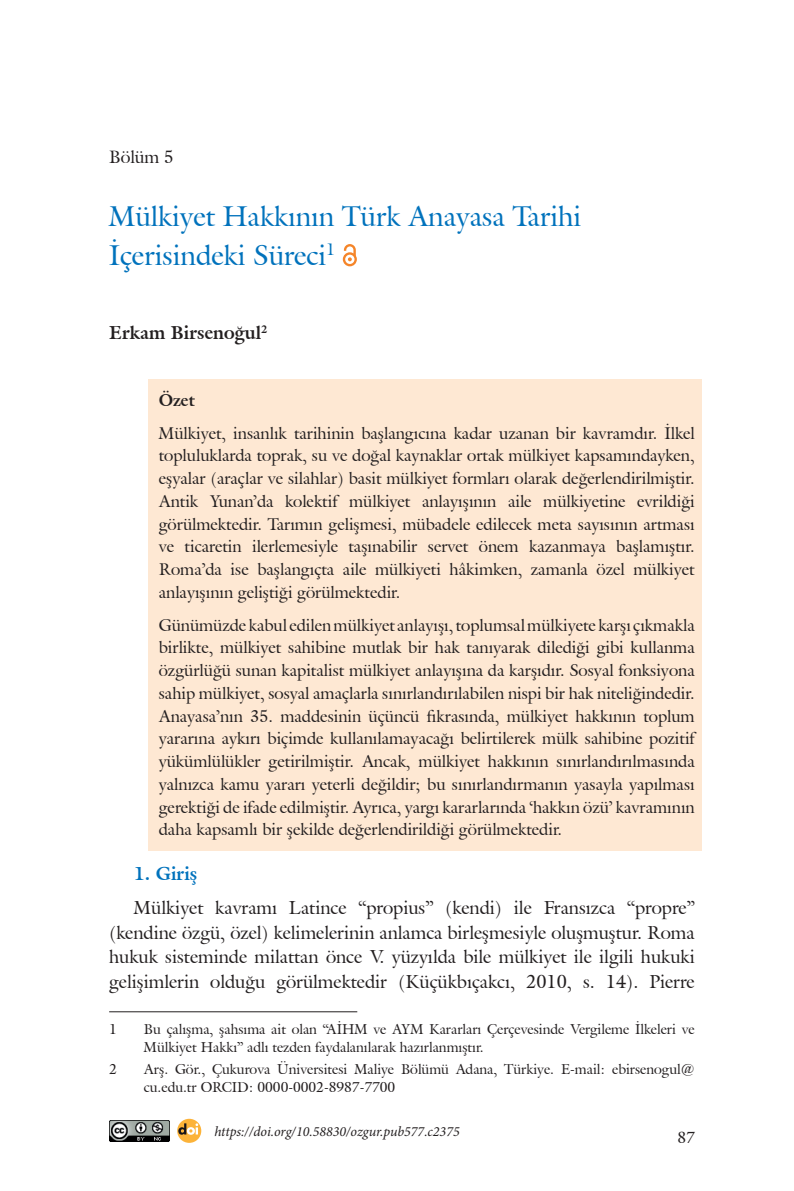
<style>
.page{position:relative;width:794px;height:1191px;background:#fff}
.page>*{position:absolute;margin:0;border:0;box-sizing:border-box;transform-origin:0 0}
.t1{font:28px/38.5px "Galliard IT Cby BT";color:#0072bc}
.t2{font:18.38px/24.5px "Galliard IT Cby BT";color:#231f20;text-align:justify}
.t3{font:700 18.38px "Galliard IT Cby BT";color:#231f20}
.t4{font:700 18.38px "Galliard IT Cby BT";color:#0072bc}
.t5{font:17.5px "Galliard IT Cby BT";color:#231f20}
.t6{font:16.62px/22.8px "Galliard IT Cby BT";color:#231f20;text-align:justify}
.t7{font:700 16.62px "Galliard IT Cby BT";color:#231f20}
.t8{font:15.75px "Galliard IT Cby BT";color:#231f20}
.t9{font:14px/17.5px "Galliard IT Cby BT";color:#231f20}
.t10{font:italic 14px "Minion Pro";color:#231f20}
</style>
<div class="page">
<div style="left:148px;top:379px;width:554px;height:472px;background:#fee8d3"></div>
<svg style="left:343px;top:244px;width:14px;height:22px"></svg>
<hr style="left:109px;top:1011px;width:248px;height:1px;background:#231f20">
<img style="left:109px;top:1120px;width:60px;height:21px">
<svg style="left:177px;top:1118px;width:24px;height:24px"></svg>
<svg style="left:178px;top:1123px;width:20px;height:11px"></svg>
<p class="t5" style="left:109px;top:145px;width:66px">Bölüm 5</p>
<h1 class="t1" style="left:109px;top:197px;width:473px">Mülkiyet Hakkının Türk Anayasa Tarihi<br>İçerisindeki Süreci<sup>1</sup></h1>
<p class="t3" style="left:109px;top:320px;width:160px">Erkam Birsenoğul<sup>2</sup></p>
<p class="t7" style="left:159px;top:389px;width:38px">Özet</p>
<p class="t6" style="left:159px;top:421px;width:537px">Mülkiyet, insanlık tarihinin başlangıcına kadar uzanan bir kavramdır. İlkel topluluklarda toprak, su ve doğal kaynaklar ortak mülkiyet kapsamındayken, eşyalar (araçlar ve silahlar) basit mülkiyet formları olarak değerlendirilmiştir.<br>Antik Yunan’da kolektif mülkiyet anlayışının aile mülkiyetine evrildiği görülmektedir. Tarımın gelişmesi, mübadele edilecek meta sayısının artması ve ticaretin ilerlemesiyle taşınabilir servet önem kazanmaya başlamıştır.<br>Roma’da ise başlangıçta aile mülkiyeti hâkimken, zamanla özel mülkiyet anlayışının geliştiği görülmektedir.</p>
<p class="t6" style="left:159px;top:613px;width:537px">Günümüzde kabul edilen mülkiyet anlayışı, toplumsal mülkiyete karşı çıkmakla birlikte, mülkiyet sahibine mutlak bir hak tanıyarak dilediği gibi kullanma özgürlüğü sunan kapitalist mülkiyet anlayışına da karşıdır. Sosyal fonksiyona sahip mülkiyet, sosyal amaçlarla sınırlandırılabilen nispi bir hak niteliğindedir.<br>Anayasa’nın 35. maddesinin üçüncü fıkrasında, mülkiyet hakkının toplum yararına aykırı biçimde kullanılamayacağı belirtilerek mülk sahibine pozitif yükümlülükler getirilmiştir. Ancak, mülkiyet hakkının sınırlandırılmasında yalnızca kamu yararı yeterli değildir; bu sınırlandırmanın yasayla yapılması gerektiği de ifade edilmiştir. Ayrıca, yargı kararlarında ‘hakkın özü’ kavramının daha kapsamlı bir şekilde değerlendirildiği görülmektedir.</p>
<p class="t4" style="left:134px;top:861px;width:65px">1. Giriş</p>
<p class="t2" style="left:109px;top:895px;width:587px;text-indent:25px">Mülkiyet kavramı Latince “propius” (kendi) ile Fransızca “propre” (kendine özgü, özel) kelimelerinin anlamca birleşmesiyle oluşmuştur. Roma hukuk sisteminde milattan önce V. yüzyılda bile mülkiyet ile ilgili hukuki gelişimlerin olduğu görülmektedir (Küçükbıçakcı, 2010, s. 14). Pierre</p>
<p class="t9" style="left:109px;top:1020px;width:9px">1</p>
<p class="t9" style="left:144px;top:1020px;width:552px">Bu çalışma, şahsıma ait olan “AİHM ve AYM Kararları Çerçevesinde Vergileme İlkeleri ve<br>Mülkiyet Hakkı” adlı tezden faydalanılarak hazırlanmıştır.</p>
<p class="t9" style="left:109px;top:1060px;width:9px">2</p>
<p class="t9" style="left:144px;top:1060px;width:552px">Arş. Gör., Çukurova Üniversitesi Maliye Bölümü Adana, Türkiye. E-mail: ebirsenogul@ cu.edu.tr ORCID: 0000-0002-8987-7700</p>
<p class="t10" style="left:214px;top:1121px;width:247px">https://doi.org/10.58830/ozgur.pub577.c2375</p>
<p class="t8" style="left:677px;top:1127px;width:19px">87</p>
</div>
